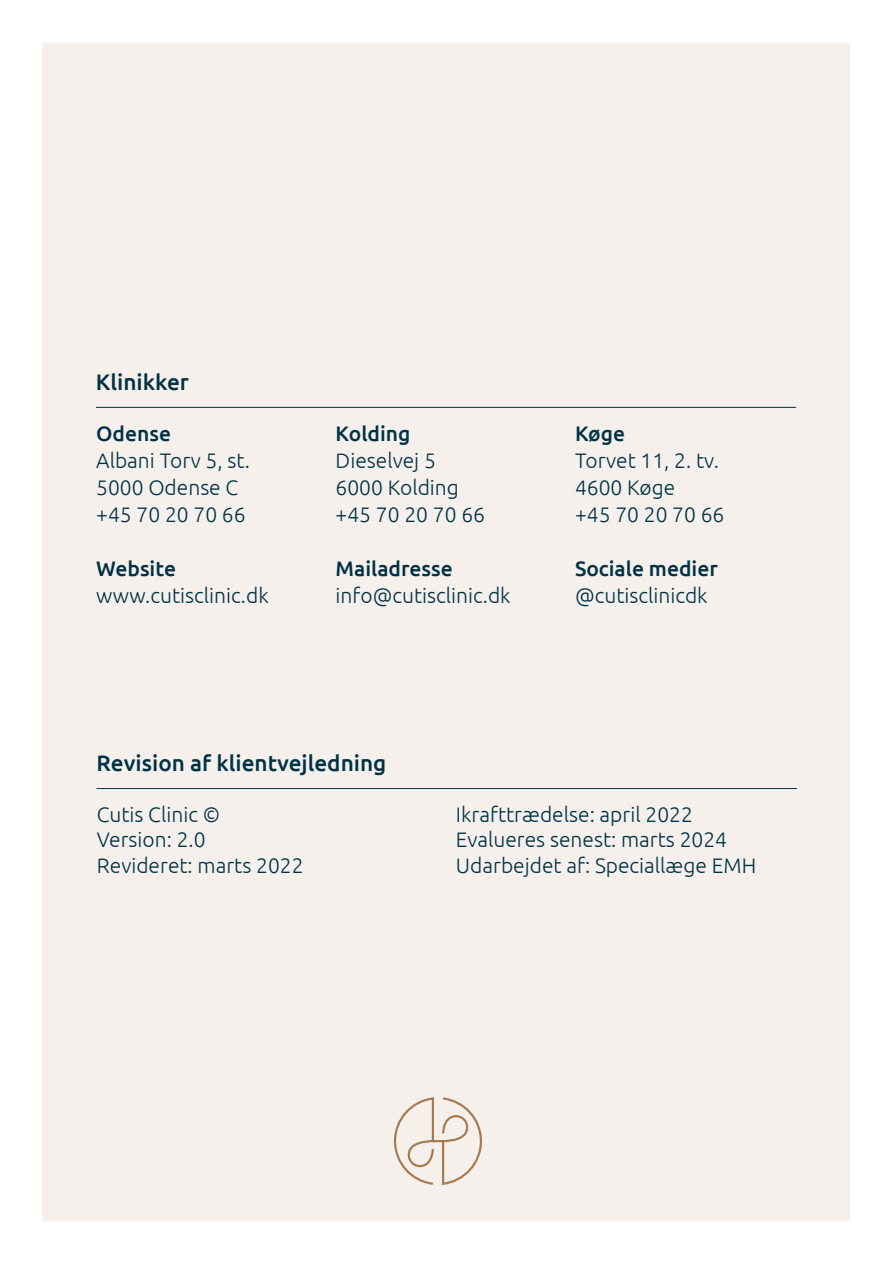
<style>
.page{position:relative;width:893px;height:1263px;background:#fff}
.page>*{position:absolute;margin:0;border:0;box-sizing:border-box;transform-origin:0 0}
.t1{font:500 22.5px "Ubuntu";color:#003246}
.t2{font:300 21px/27px "Ubuntu";color:#003246}
.t3{font:500 21px "Ubuntu";color:#003246}
</style>
<div class="page">
<div style="left:43px;top:43px;width:807px;height:1177px;background:#f5f0eb"></div>
<svg style="left:394px;top:1097px;width:88px;height:88px"></svg>
<hr style="left:96px;top:407px;width:700px;height:1px;background:#003246">
<hr style="left:97px;top:788px;width:700px;height:1px;background:#003246">
<p class="t1" style="left:96px;top:373px;width:95px">Klinikker</p>
<p class="t3" style="left:96px;top:425px;width:76px">Odense</p>
<p class="t2" style="left:96px;top:446px;width:155px">Albani Torv 5, st.<br>5000 Odense C +45 70 20 70 66</p>
<p class="t3" style="left:96px;top:560px;width:81px">Website</p>
<p class="t2" style="left:96px;top:583px;width:174px">www.cutisclinic.dk</p>
<p class="t3" style="left:336px;top:425px;width:76px">Kolding</p>
<p class="t2" style="left:336px;top:446px;width:151px">Dieselvej 5<br>6000 Kolding +45 70 20 70 66</p>
<p class="t3" style="left:336px;top:560px;width:119px">Mailadresse</p>
<p class="t2" style="left:336px;top:583px;width:177px">info@cutisclinic.dk</p>
<p class="t1" style="left:97px;top:754px;width:291px">Revision af klientvejledning</p>
<p class="t3" style="left:575px;top:425px;width:52px">Køge</p>
<p class="t2" style="left:575px;top:448px;width:151px">Torvet 11, 2. tv.<br>4600 Køge<br>+45 70 20 70 66</p>
<p class="t3" style="left:575px;top:560px;width:144px">Sociale medier</p>
<p class="t2" style="left:575px;top:583px;width:134px">@cutisclinicdk</p>
<p class="t2" style="left:97px;top:803px;width:208px;line-height:25.2px">Cutis Clinic ©<br>Version: 2.0<br>Revideret: marts 2022</p>
<p class="t2" style="left:456px;top:803px;width:302px;line-height:25.2px">Ikrafttrædelse: april 2022<br>Evalueres senest: marts 2024<br>Udarbejdet af: Speciallæge EMH</p>
</div>
